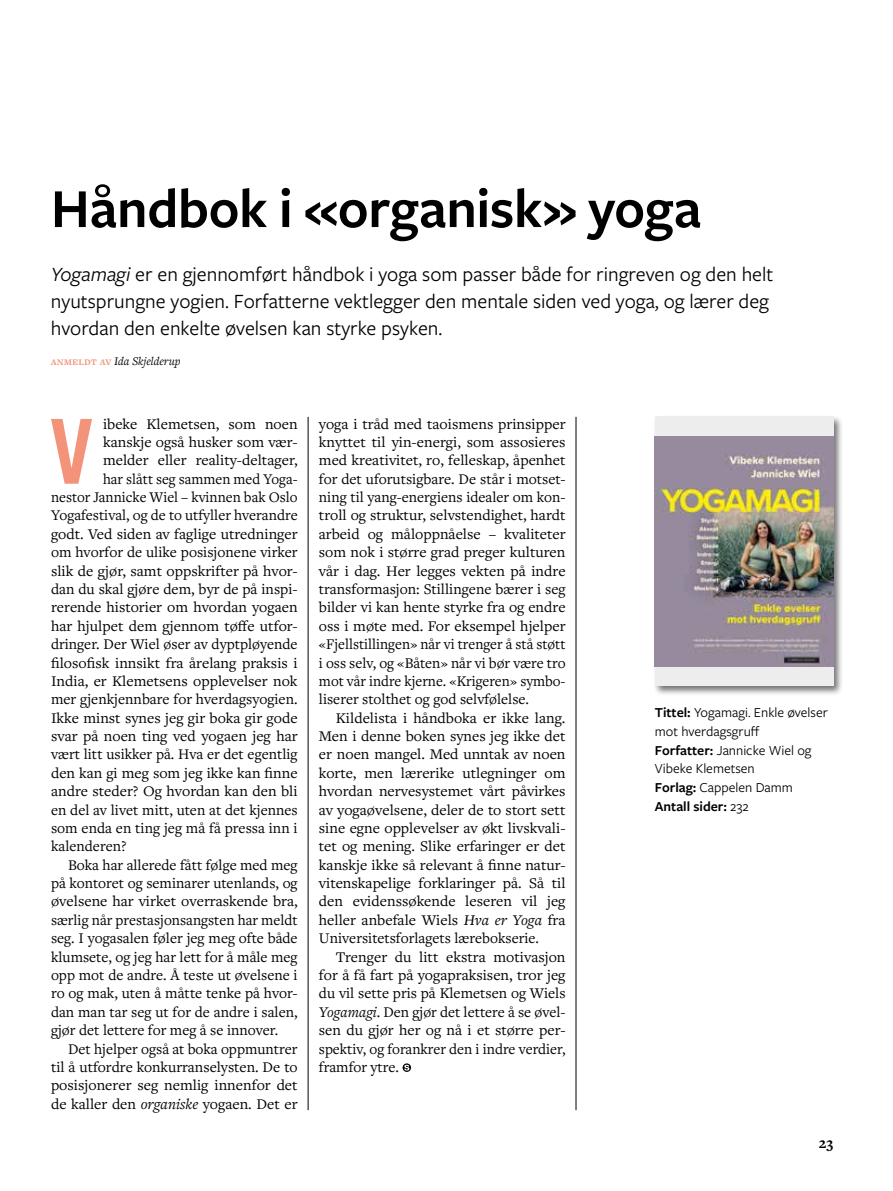
<style>
.page{position:relative;width:893px;height:1191px;background:#fff}
.page>*{position:absolute;margin:0;border:0;box-sizing:border-box;transform-origin:0 0}
.t1{font:103.65px "Freight Sans Cmp Pro Semi";color:#f2937a}
.t2{font:600 57px "Freight Sans Pro";letter-spacing:-.01em;color:#000}
.t3{font:21px/27px "Freight Sans Pro";color:#000}
.t4{font:700 15.75px "Freight Text Pro";color:#000}
.t5{font:15.3px/18.5px "Freight Text Pro";color:#000;text-align:justify}
.t6{font:14.25px/18.8px "Freight Sans Pro";color:#000}
.t7{font:italic 12px "Freight Text Pro";color:#000}
.s1{font-style:italic}
.s2{font-weight:600;font-style:normal;color:#f2937a}
.s3{font-weight:600}
</style>
<div class="page">
<hr style="left:308px;top:417px;width:1px;height:693px;background:#000">
<hr style="left:576px;top:417px;width:1px;height:693px;background:#000">
<div style="left:653px;top:415px;width:190px;height:281px;background:#000;opacity:.55"></div>
<div style="left:655px;top:417px;width:178px;height:269px;background:#ededed"></div>
<img style="left:655px;top:437px;width:178px;height:229px">
<svg style="left:403px;top:1063px;width:8px;height:9px"></svg>
<svg style="left:404px;top:1064px;width:5px;height:6px"></svg>
<h2 class="t2" style="left:51px;top:170px;width:652px">Håndbok i «organisk» yoga</h2>
<h3 class="t3" style="left:51px;top:260px;width:724px"><span class="s1">Yogamagi</span> er en gjennomført håndbok i yoga som passer både for ringreven og den helt nyutsprungne yogien. Forfatterne vektlegger den mentale siden ved yoga, og lærer deg hvordan den enkelte øvelsen kan styrke psyken.</h3>
<p class="t7" style="left:51px;top:353px;width:131px"><span class="s2">Anmeldt av</span> Ida Skjelderup</p>
<h1 class="t1" style="left:49px;top:379px;width:46px">V</h1>
<p class="t5" style="left:103px;top:414px;width:196px">ibeke Klemetsen, som noen</p>
<p class="t5" style="left:103px;top:432px;width:196px">kanskje også husker som vær-</p>
<p class="t5" style="left:103px;top:450px;width:196px">melder eller reality-deltager,</p>
<p class="t5" style="left:103px;top:469px;width:195px">har slått seg sammen med Yoga-</p>
<p class="t5" style="left:51px;top:487px;width:248px">nestor Jannicke Wiel – kvinnen bak Oslo</p>
<p class="t5" style="left:51px;top:506px;width:248px">Yogafestival, og de to utfyller hverandre</p>
<p class="t5" style="left:51px;top:524px;width:248px">godt. Ved siden av faglige utredninger</p>
<p class="t5" style="left:51px;top:542px;width:248px">om hvorfor de ulike posisjonene virker</p>
<p class="t5" style="left:51px;top:561px;width:248px">slik de gjør, samt oppskrifter på hvor-</p>
<p class="t5" style="left:51px;top:579px;width:248px">dan du skal gjøre dem, byr de på inspi-</p>
<p class="t5" style="left:51px;top:597px;width:248px">rerende historier om hvordan yogaen</p>
<p class="t5" style="left:51px;top:616px;width:248px">har hjulpet dem gjennom tøffe utfor-</p>
<p class="t5" style="left:51px;top:634px;width:248px">dringer. Der Wiel øser av dyptpløyende</p>
<p class="t5" style="left:51px;top:653px;width:248px">filosofisk innsikt fra årelang praksis i</p>
<p class="t5" style="left:51px;top:671px;width:248px">India, er Klemetsens opplevelser nok</p>
<p class="t5" style="left:51px;top:689px;width:248px">mer gjenkjennbare for hverdagsyogien.</p>
<p class="t5" style="left:51px;top:708px;width:248px">Ikke minst synes jeg gir boka gir gode</p>
<p class="t5" style="left:51px;top:726px;width:248px">svar på noen ting ved yogaen jeg har</p>
<p class="t5" style="left:51px;top:744px;width:248px">vært litt usikker på. Hva er det egentlig</p>
<p class="t5" style="left:51px;top:763px;width:248px">den kan gi meg som jeg ikke kan finne</p>
<p class="t5" style="left:51px;top:781px;width:248px">andre steder? Og hvordan kan den bli</p>
<p class="t5" style="left:51px;top:800px;width:248px">en del av livet mitt, uten at det kjennes</p>
<p class="t5" style="left:51px;top:818px;width:248px">som enda en ting jeg må få pressa inn i</p>
<p class="t5" style="left:51px;top:836px;width:77px">kalenderen?</p>
<p class="t5" style="left:68px;top:855px;width:231px">Boka har allerede fått følge med meg</p>
<p class="t5" style="left:51px;top:873px;width:248px">på kontoret og seminarer utenlands, og</p>
<p class="t5" style="left:51px;top:891px;width:248px">øvelsene har virket overraskende bra,</p>
<p class="t5" style="left:51px;top:910px;width:248px">særlig når prestasjonsangsten har meldt</p>
<p class="t5" style="left:51px;top:928px;width:248px">seg. I yogasalen føler jeg meg ofte både</p>
<p class="t5" style="left:51px;top:947px;width:248px">klumsete, og jeg har lett for å måle meg</p>
<p class="t5" style="left:51px;top:965px;width:248px">opp mot de andre. Å teste ut øvelsene i</p>
<p class="t5" style="left:51px;top:983px;width:248px">ro og mak, uten å måtte tenke på hvor-</p>
<p class="t5" style="left:51px;top:1002px;width:248px">dan man tar seg ut for de andre i salen,</p>
<p class="t5" style="left:51px;top:1020px;width:229px">gjør det lettere for meg å se innover.</p>
<p class="t5" style="left:68px;top:1038px;width:231px">Det hjelper også at boka oppmuntrer</p>
<p class="t5" style="left:51px;top:1057px;width:248px">til å utfordre konkurranselysten. De to</p>
<p class="t5" style="left:51px;top:1075px;width:248px">posisjonerer seg nemlig innenfor det</p>
<p class="t5" style="left:51px;top:1094px;width:248px">de kaller den <span class="s1">organiske</span> yogaen. Det er</p>
<p class="t5" style="left:319px;top:414px;width:248px">yoga i tråd med taoismens prinsipper knyttet til yin-energi, som assosieres med kreativitet, ro, felleskap, åpenhet for det uforutsigbare. De står i motset&shy;ning til yang-energiens idealer om kon&shy;troll og struktur, selvstendighet, hardt arbeid og måloppnåelse – kvaliteter som nok i større grad preger kulturen vår i dag. Her legges vekten på indre transformasjon: Stillingene bærer i seg bilder vi kan hente styrke fra og endre oss i møte med. For eksempel hjelper «Fjellstillingen» når vi trenger å stå støtt i oss selv, og «Båten» når vi bør være tro mot vår indre kjerne. «Krigeren» symbo&shy;liserer stolthet og god selvfølelse.</p>
<p class="t5" style="left:319px;top:708px;width:248px;text-indent:17px">Kildelista i håndboka er ikke lang.<br>Men i denne boken synes jeg ikke det er noen mangel. Med unntak av noen korte, men lærerike utlegninger om hvordan nervesystemet vårt påvirkes av yogaøvelsene, deler de to stort sett sine egne opplevelser av økt livskvali&shy;tet og mening. Slike erfaringer er det kanskje ikke så relevant å finne natur&shy;vitenskapelige forklaringer på. Så til den evidenssøkende leseren vil jeg heller anbefale Wiels <span class="s1">Hva er Yoga</span> fra Universitetsforlagets lærebokserie.</p>
<p class="t5" style="left:319px;top:947px;width:248px;text-indent:17px">Trenger du litt ekstra motivasjon for å få fart på yogapraksisen, tror jeg du vil sette pris på Klemetsen og Wiels <span class="s1">Yogamagi</span>. Den gjør det lettere å se øvel&shy;sen du gjør her og nå i et større per&shy;spektiv, og forankrer den i indre verdier, framfor ytre.</p>
<p class="t6" style="left:655px;top:702px;width:174px"><span class="s3">Tittel:</span> Yogamagi. Enkle øvelser mot hverdagsgruff<br><span class="s3">Forfatter:</span> Jannicke Wiel og<br>Vibeke Klemetsen<br><span class="s3">Forlag:</span> Cappelen Damm<br><span class="s3">Antall sider:</span> 232</p>
<p class="t4" style="left:819px;top:1132px;width:16px">23</p>
</div>
